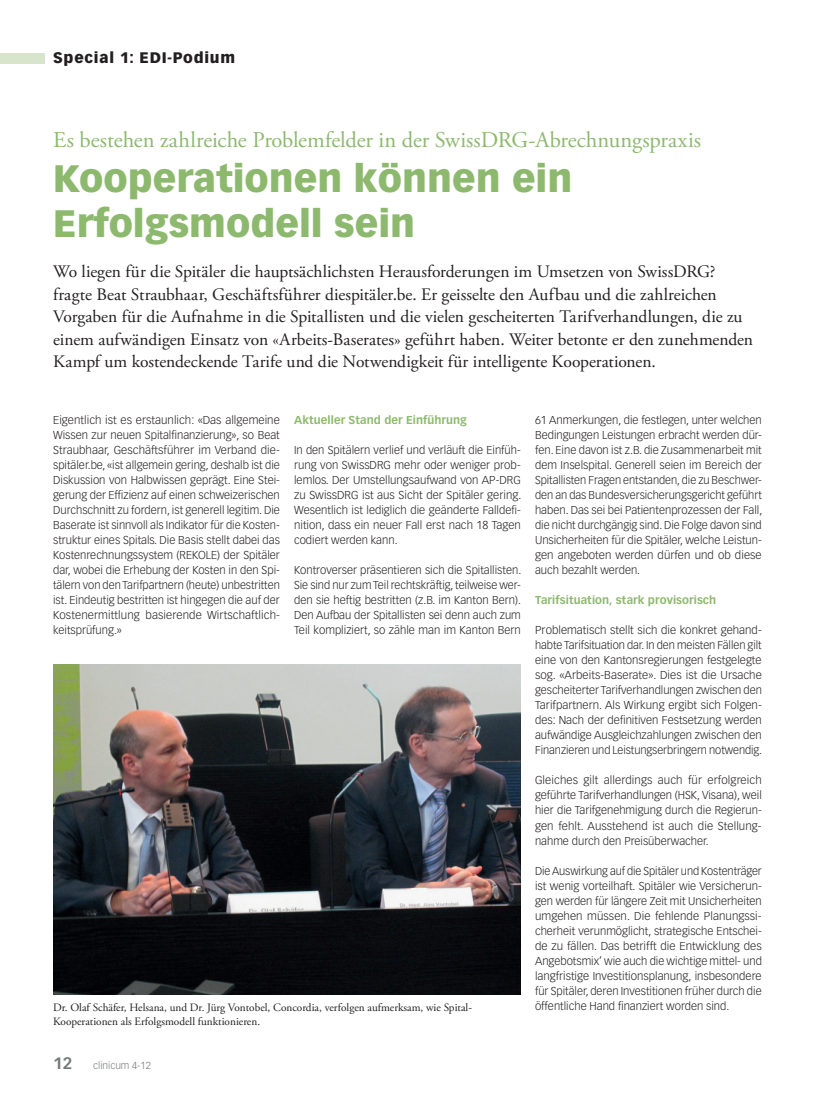
<style>
.page{position:relative;width:815px;height:1099px;background:#fff}
.page>*{position:absolute;margin:0;border:0;box-sizing:border-box;transform-origin:0 0}
.t1{font:900 37.5px/45px "Vectora LT Std";color:#8db96e}
.t2{font:22.5px "Adobe Garamond Pro";letter-spacing:-.005em;color:#8db96e}
.t3{font:17.5px/22.5px "Adobe Garamond Pro";color:#231f20}
.t4{font:900 15px "Vectora LT Std";letter-spacing:.05em;color:#231f20}
.t5{font:300 11.25px/15px "Vectora LT Std";color:#231f20;text-align:justify}
.t6{font:11.25px/13.5px "Adobe Garamond Pro";color:#231f20}
.t7{font:700 11.25px "Vectora LT Std";letter-spacing:.005em;color:#8db96e}
.t8{font:300 10px "Vectora LH";color:#76787b}
.s1{font-weight:700;font-size:16.25px}
</style>
<div class="page">
<div style="left:0;top:53px;width:45px;height:10px;background:#d8e5cd"></div>
<img style="left:53px;top:664px;width:468px;height:330px">
<h3 class="t4" style="left:53px;top:49px;width:183px">Special 1: EDI-Podium</h3>
<h2 class="t2" style="left:53px;top:126px;width:650px">Es bestehen zahlreiche Problemfelder in der SwissDRG-Abrechnungspraxis</h2>
<h1 class="t1" style="left:53px;top:155px;width:521px">Kooperationen können ein<br>Erfolgsmodell sein</h1>
<p class="t3" style="left:53px;top:261px;width:701px">Wo liegen für die Spitäler die hauptsächlichsten Herausforderungen im Umsetzen von SwissDRG? fragte Beat Straubhaar, Geschäftsführer diespitäler.be. Er geisselte den Aufbau und die zahlreichen Vorgaben für die Aufnahme in die Spitallisten und die vielen gescheiterten Tarifverhandlungen, die zu einem aufwändigen Einsatz von «Arbeits-Baserates» geführt haben. Weiter betonte er den zunehmenden Kampf um kostendeckende Tarife und die Notwendigkeit für intelligente Kooperationen.</p>
<p class="t5" style="left:53px;top:413px;width:228px">Eigentlich ist es erstaunlich: «Das allgemeine Wissen zur neuen Spitalfinanzierung», so Beat Straubhaar, Geschäftsführer im Verband die&shy;spitäler.be, «ist allgemein gering, deshalb ist die Diskussion von Halbwissen geprägt. Eine Stei&shy;gerung der Effizienz auf einen schweizerischen Durchschnitt zu fordern, ist generell legitim. Die Baserate ist sinnvoll als Indikator für die Kosten&shy;struktur eines Spitals. Die Basis stellt dabei das Kostenrechnungssystem (REKOLE) der Spitäler dar, wobei die Erhebung der Kosten in den Spi&shy;tälern von den Tarifpartnern (heute) unbestritten ist. Eindeutig bestritten ist hingegen die auf der Kostenermittlung basierende Wirtschaftlich&shy;keitsprüfung.»</p>
<p class="t7" style="left:294px;top:413px;width:174px">Aktueller Stand der Einführung</p>
<p class="t5" style="left:294px;top:443px;width:229px">In den Spitälern verlief und verläuft die Einfüh&shy;rung von SwissDRG mehr oder weniger prob&shy;lemlos. Der Umstellungsaufwand von AP-DRG zu SwissDRG ist aus Sicht der Spitäler gering.<br>Wesentlich ist lediglich die geänderte Falldefi&shy;nition, dass ein neuer Fall erst nach 18 Tagen codiert werden kann.</p>
<p class="t5" style="left:294px;top:563px;width:229px">Kontroverser präsentieren sich die Spitallisten.<br>Sie sind nur zum Teil rechtskräftig, teilweise wer&shy;den sie heftig bestritten (z.B. im Kanton Bern).<br>Den Aufbau der Spitallisten sei denn auch zum Teil kompliziert, so zähle man im Kanton Bern</p>
<p class="t6" style="left:53px;top:1001px;width:420px">Dr. Olaf Schäfer, Helsana, und Dr. Jürg Vontobel, Concordia, verfolgen aufmerksam, wie Spital-<br>Kooperationen als Erfolgsmodell funktionieren.</p>
<p class="t8" style="left:53px;top:1059px;width:99px"><span class="s1">12</span> clinicum 4-12</p>
<p class="t5" style="left:535px;top:413px;width:229px">61 Anmerkungen, die festlegen, unter welchen Bedingungen Leistungen erbracht werden dür&shy;fen. Eine davon ist z.B. die Zusammenarbeit mit dem Inselspital. Generell seien im Bereich der Spitallisten Fragen entstanden, die zu Beschwer&shy;den an das Bundesversicherungsgericht geführt haben. Das sei bei Patientenprozessen der Fall, die nicht durchgängig sind. Die Folge davon sind Unsicherheiten für die Spitäler, welche Leistun&shy;gen angeboten werden dürfen und ob diese auch bezahlt werden.</p>
<p class="t7" style="left:535px;top:593px;width:183px">Tarifsituation, stark provisorisch</p>
<p class="t5" style="left:535px;top:623px;width:229px">Problematisch stellt sich die konkret gehand&shy;habte Tarifsituation dar. In den meisten Fällen gilt eine von den Kantonsregierungen festgelegte sog. «Arbeits-Baserate». Dies ist die Ursache gescheiterter Tarifverhandlungen zwischen den Tarifpartnern. Als Wirkung ergibt sich Folgen&shy;des: Nach der definitiven Festsetzung werden aufwändige Ausgleichzahlungen zwischen den Finanzieren und Leistungserbringern notwendig.</p>
<p class="t5" style="left:535px;top:773px;width:228px">Gleiches gilt allerdings auch für erfolgreich geführte Tarifverhandlungen (HSK, Visana), weil hier die Tarifgenehmigung durch die Regierun&shy;gen fehlt. Ausstehend ist auch die Stellung&shy;nahme durch den Preisüberwacher.</p>
<p class="t5" style="left:535px;top:863px;width:228px">Die Auswirkung auf die Spitäler und Kostenträger ist wenig vorteilhaft. Spitäler wie Versicherun&shy;gen werden für längere Zeit mit Unsicherheiten umgehen müssen. Die fehlende Planungssi&shy;cherheit verunmöglicht, strategische Entschei&shy;de zu fällen. Das betrifft die Entwicklung des Angebotsmix’ wie auch die wichtige mittel- und langfristige Investitionsplanung, insbesondere für Spitäler, deren Investitionen früher durch die öffentliche Hand finanziert worden sind.</p>
</div>
